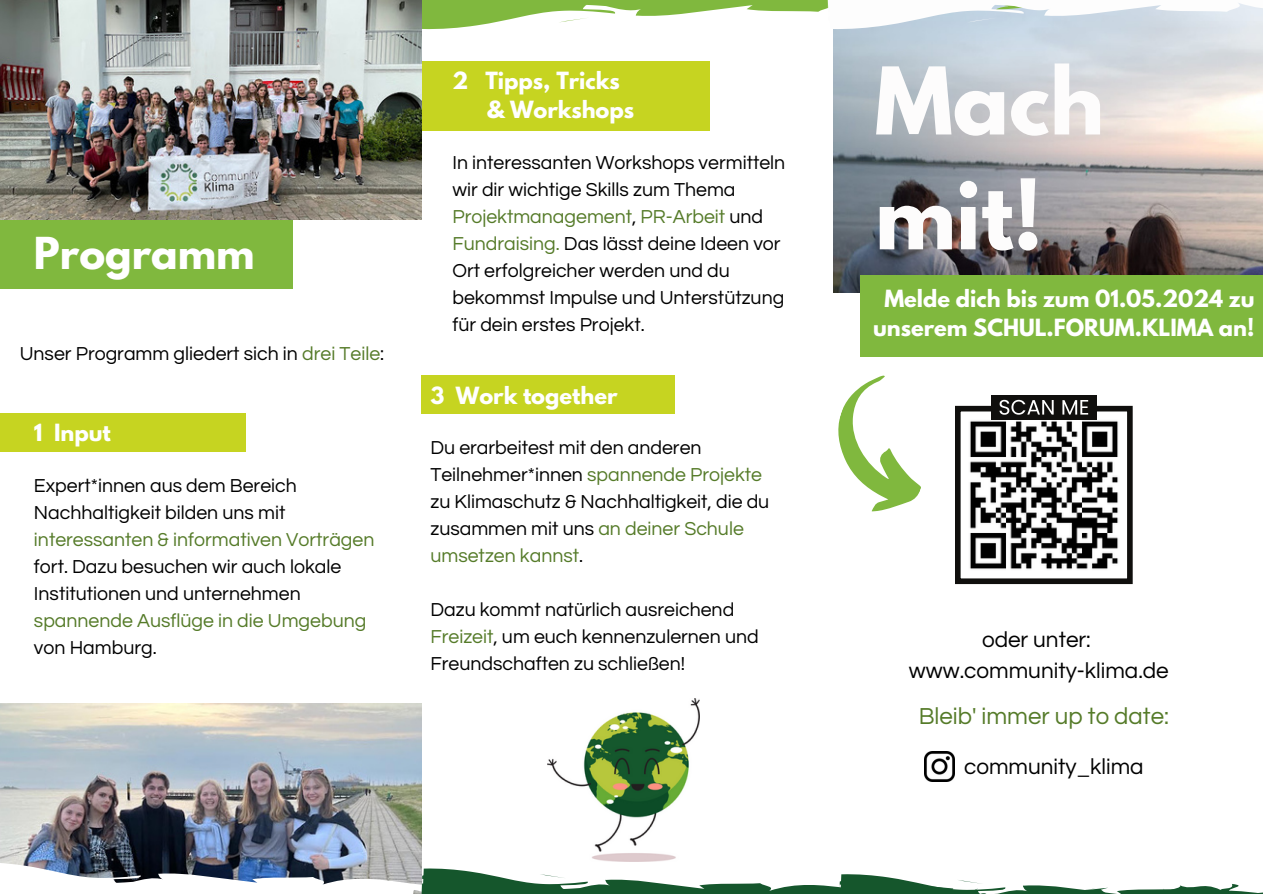
<style>
.page{position:relative;width:1263px;height:894px;background:#fff}
.page>*{position:absolute;margin:0;border:0;box-sizing:border-box;transform-origin:0 0}
.t1{font:700 82.5px/114.8px "League Spartan";color:#fdfcfc}
.t2{font:700 39px "League Spartan";color:#fff}
.t3{font:24px "Questrial";color:#557b29}
.t4{font:22.5px/31.5px "Questrial";color:#000;text-align:center}
.t5{font:700 21px/29.2px "League Spartan";color:#fff}
.t6{font:19.5px/27px "Questrial";color:#000}
.s1{color:#557b29}
</style>
<div class="page">
<img style="left:833px;top:29px;width:430px;height:264px">
<div style="left:0;top:218px;width:293px;height:71px;background:#80b83e"></div>
<div style="left:0;top:414px;width:246px;height:38px;background:#c6d421"></div>
<div style="left:421px;top:61px;width:288px;height:70px;background:#c6d421"></div>
<svg style="left:421px;top:0;width:842px;height:29px"></svg>
<div style="left:860px;top:275px;width:403px;height:81px;background:#80b83e"></div>
<img style="left:924px;top:751px;width:30px;height:30px">
<img style="left:0;top:703px;width:421px;height:159px">
<div style="left:421px;top:376px;width:253px;height:38px;background:#c6d421"></div>
<img style="left:548px;top:698px;width:151px;height:162px">
<svg style="left:0;top:862px;width:1263px;height:31px"></svg>
<img style="left:0;top:0;width:421px;height:220px">
<img style="left:955px;top:400px;width:178px;height:185px">
<div style="left:991px;top:395px;width:105px;height:24px;background:#100f0d"></div>
<div style="left:955px;top:406px;width:178px;height:178px;border:6px solid #100f0d"></div>
<svg style="left:999px;top:400px;width:55px;height:14px"></svg>
<svg style="left:1062px;top:400px;width:26px;height:14px"></svg>
<svg style="left:838px;top:375px;width:83px;height:137px"></svg>
<h4 class="t2" style="left:34px;top:234px;width:222px">Programm</h4>
<p class="t6" style="left:20px;top:341px;width:366px">Unser Programm gliedert sich in <span class="s1">drei Teile</span>:</p>
<p class="t5" style="left:34px;top:420px;width:78px">1 Input</p>
<p class="t6" style="left:34px;top:472px;width:342px">Expert*innen aus dem Bereich<br>Nachhaltigkeit bilden uns mit <span class="s1">interessanten &amp; informativen Vorträgen </span>fort. Dazu besuchen wir auch lokale<br>Institutionen und unternehmen <span class="s1">spannende Ausflüge in die Umgebung </span>von Hamburg.</p>
<p class="t5" style="left:487px;top:68px;width:149px;text-indent:-34px">2 Tipps, Tricks &amp; Workshops</p>
<h1 class="t6" style="left:452px;top:149px;width:334px">In interessanten Workshops vermitteln wir dir wichtige Skills zum Thema <span class="s1">Projektmanagement</span>, <span class="s1">PR-Arbeit</span> und <span class="s1">Fundraising.</span> Das lässt deine Ideen vor Ort erfolgreicher werden und du bekommst Impulse und Unterstützung für dein erstes Projekt.</h1>
<h4 class="t5" style="left:430px;top:383px;width:189px">3 Work together</h4>
<p class="t6" style="left:430px;top:434px;width:340px">Du erarbeitest mit den anderen<br>Teilnehmer*innen <span class="s1">spannende Projekte </span>zu Klimaschutz &amp; Nachhaltigkeit, die du zusammen mit uns <span class="s1">an deiner Schule umsetzen kannst</span>.</p>
<h3 class="t6" style="left:430px;top:596px;width:330px">Dazu kommt natürlich ausreichend<br><span class="s1">Freizeit</span>, um euch kennenzulernen und<br>Freundschaften zu schließen!</h3>
<p class="t1" style="left:875px;top:54px;width:231px">Mach mit!</p>
<p class="t5" style="left:873px;top:286px;width:383px;text-align:center">Melde dich bis zum 01.05.2024 zu unserem SCHUL.FORUM.KLIMA an!</p>
<p class="t4" style="left:909px;top:624px;width:261px">oder unter: www.community-klima.de</p>
<p class="t3" style="left:919px;top:703px;width:252px">Bleib' immer up to date:</p>
<h4 class="t4" style="left:964px;top:751px;width:181px">community_klima</h4>
</div>
